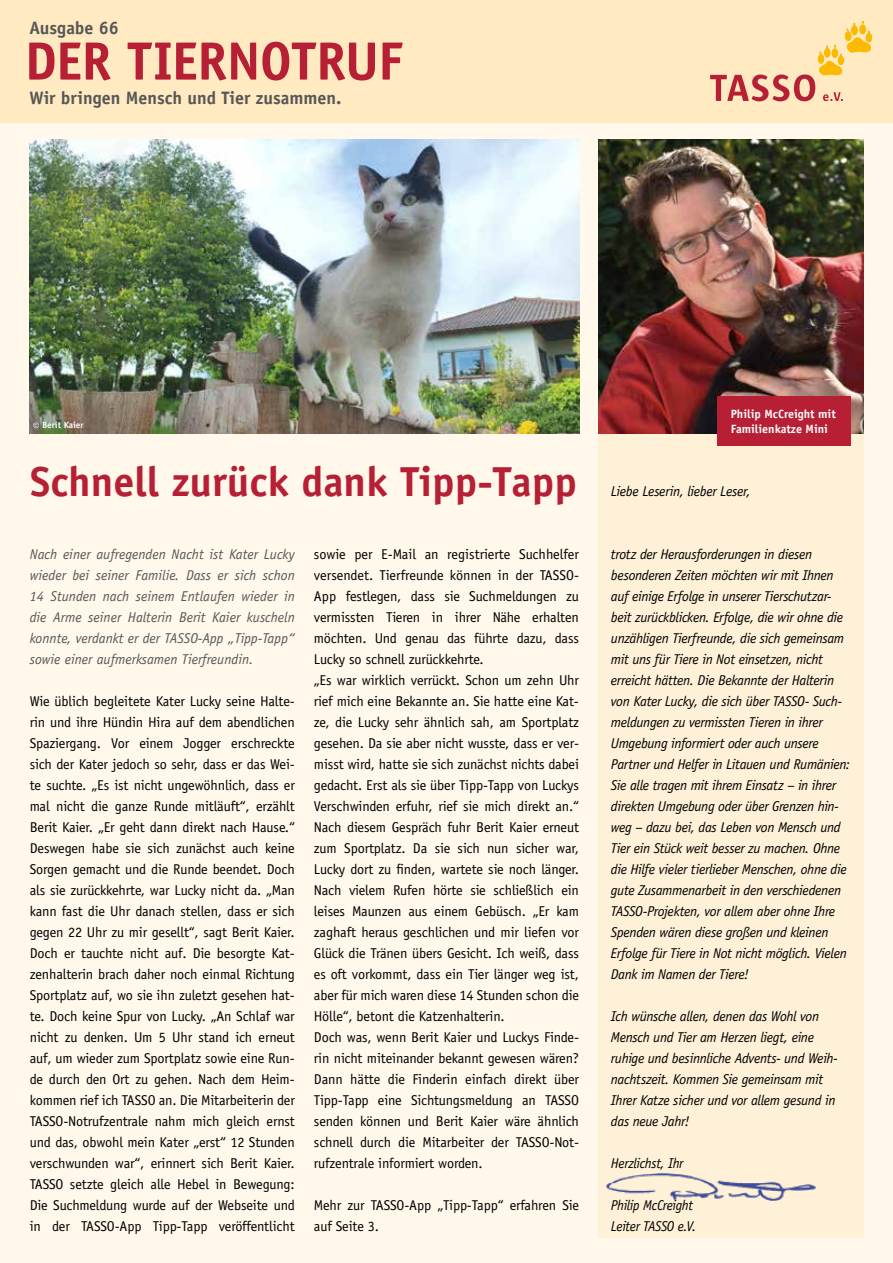
<style>
.page{position:relative;width:893px;height:1263px;background:#fff8eb}
.page>*{position:absolute;margin:0;border:0;box-sizing:border-box;transform-origin:0 0}
.t1{font:700 54px "Officina Sans Std";letter-spacing:-.015em;color:#b61f34}
.t2{font:700 42px "Officina Sans Std";color:#b61f34}
.t3{font:700 18px "Officina Sans Std";color:#575756}
.t4{font:14.25px/21px "Officina Sans Std";letter-spacing:-.01em;color:#000}
.t5{font:italic 14.25px/21px "Officina Sans Std";letter-spacing:-.025em;color:#000}
.t6{font:italic 14.25px/21px "Officina Sans Std";color:#575757;text-align:justify}
.t7{font:700 12px/15px "Officina Sans Std";letter-spacing:-.005em;color:#fff}
.t8{font:700 9px "Officina Sans Std";color:#fff}
.s1{font-size:12px}
</style>
<div class="page">
<div style="left:0;top:0;width:893px;height:122px;background:#ffeac1"></div>
<div style="left:866px;top:33px;width:6px;height:9px;border:1px solid #fbb900;border-radius:50%"></div>
<svg style="left:710px;top:21px;width:161px;height:80px"></svg>
<div style="left:598px;top:307px;width:265px;height:930px;background:#fff1d7"></div>
<img style="left:607px;top:1173px;width:209px;height:27px">
<img style="left:598px;top:139px;width:265px;height:294px">
<img style="left:30px;top:139px;width:549px;height:294px">
<div style="left:717px;top:396px;width:133px;height:50px;background:#b61f34"></div>
<p class="t3" style="left:29px;top:17px;width:91px">Ausgabe 66</p>
<h1 class="t1" style="left:25px;top:28px;width:380px">DER TIERNOTRUF</h1>
<p class="t3" style="left:29px;top:87px;width:314px">Wir bringen Mensch und Tier zusammen.</p>
<p class="t8" style="left:33px;top:420px;width:52px"><span class="s1">©</span> Berit Kaier</p>
<h2 class="t2" style="left:30px;top:456px;width:548px">Schnell zurück dank Tipp-Tapp</h2>
<p class="t6" style="left:30px;top:544px;width:267px">Nach einer aufregenden Nacht ist Kater Lucky wieder bei seiner Familie. Dass er sich schon 14 Stunden nach seinem Entlaufen wieder in die Arme seiner Halterin Berit Kaier kuscheln konnte, verdankt er der TASSO-App „Tipp-Tapp“ sowie einer aufmerksamen Tierfreundin.</p>
<p class="t4" style="left:30px;top:691px;width:267px;text-align:justify">Wie üblich begleitete Kater Lucky seine Halte&shy;rin und ihre Hündin Hira auf dem abendlichen Spaziergang. Vor einem Jogger erschreckte sich der Kater jedoch so sehr, dass er das Wei&shy;te suchte. „Es ist nicht ungewöhnlich, dass er mal nicht die ganze Runde mitläuft“, erzählt Berit Kaier. „Er geht dann direkt nach Hause.“ Deswegen habe sie sich zunächst auch keine Sorgen gemacht und die Runde beendet. Doch als sie zurückkehrte, war Lucky nicht da. „Man kann fast die Uhr danach stellen, dass er sich gegen 22 Uhr zu mir gesellt“, sagt Berit Kaier.<br>Doch er tauchte nicht auf. Die besorgte Kat&shy;zenhalterin brach daher noch einmal Richtung Sportplatz auf, wo sie ihn zuletzt gesehen hat&shy;te. Doch keine Spur von Lucky. „An Schlaf war nicht zu denken. Um 5 Uhr stand ich erneut auf, um wieder zum Sportplatz sowie eine Run&shy;de durch den Ort zu gehen. Nach dem Heim&shy;kommen rief ich TASSO an. Die Mitarbeiterin der TASSO-Notrufzentrale nahm mich gleich ernst und das, obwohl mein Kater „erst“ 12 Stunden verschwunden war“, erinnert sich Berit Kaier.<br>TASSO setzte gleich alle Hebel in Bewegung:<br>Die Suchmeldung wurde auf der Webseite und in der TASSO-App Tipp-Tapp veröffentlicht</p>
<p class="t4" style="left:314px;top:544px;width:267px">sowie per E-Mail an registrierte Suchhelfer versendet. Tierfreunde können in der TASSO-App festlegen, dass sie Suchmeldungen zu vermissten Tieren in ihrer Nähe erhalten möchten. Und genau das führte dazu, dass Lucky so schnell zurückkehrte.<br>„Es war wirklich verrückt. Schon um zehn Uhr rief mich eine Bekannte an. Sie hatte eine Kat&shy;ze, die Lucky sehr ähnlich sah, am Sportplatz gesehen. Da sie aber nicht wusste, dass er ver&shy;misst wird, hatte sie sich zunächst nichts dabei gedacht. Erst als sie über Tipp-Tapp von Luckys Verschwinden erfuhr, rief sie mich direkt an.“ Nach diesem Gespräch fuhr Berit Kaier erneut zum Sportplatz. Da sie sich nun sicher war, Lucky dort zu finden, wartete sie noch länger.<br>Nach vielem Rufen hörte sie schließlich ein leises Maunzen aus einem Gebüsch. „Er kam zaghaft heraus geschlichen und mir liefen vor Glück die Tränen übers Gesicht. Ich weiß, dass es oft vorkommt, dass ein Tier länger weg ist, aber für mich waren diese 14 Stunden schon die Hölle“, betont die Katzenhalterin.<br>Doch was, wenn Berit Kaier und Luckys Finde&shy;rin nicht miteinander bekannt gewesen wären?<br>Dann hätte die Finderin einfach direkt über Tipp-Tapp eine Sichtungsmeldung an TASSO senden können und Berit Kaier wäre ähnlich schnell durch die Mitarbeiter der TASSO-Not&shy;rufzentrale informiert worden.</p>
<p class="t4" style="left:314px;top:1195px;width:267px">Mehr zur TASSO-App „Tipp-Tapp“ erfahren Sie auf Seite 3.</p>
<p class="t7" style="left:731px;top:406px;width:107px">Philip McCreight mit<br>Familienkatze Mini</p>
<p class="t5" style="left:611px;top:481px;width:141px">Liebe Leserin, lieber Leser,</p>
<p class="t5" style="left:611px;top:544px;width:241px">trotz der Herausforderungen in diesen besonderen Zeiten möchten wir mit Ihnen auf einige Erfolge in unserer Tierschutzar&shy;beit zurückblicken. Erfolge, die wir ohne die unzähligen Tierfreunde, die sich gemeinsam mit uns für Tiere in Not einsetzen, nicht erreicht hätten. Die Bekannte der Halterin von Kater Lucky, die sich über TASSO- Such&shy;meldungen zu vermissten Tieren in ihrer Umgebung informiert oder auch unsere Partner und Helfer in Litauen und Rumänien:<br>Sie alle tragen mit ihrem Einsatz – in ihrer direkten Umgebung oder über Grenzen hin&shy;weg – dazu bei, das Leben von Mensch und Tier ein Stück weit besser zu machen. Ohne die Hilfe vieler tierlieber Menschen, ohne die gute Zusammenarbeit in den verschiedenen TASSO-Projekten, vor allem aber ohne Ihre Spenden wären diese großen und kleinen Erfolge für Tiere in Not nicht möglich. Vielen Dank im Namen der Tiere!</p>
<p class="t5" style="left:611px;top:1006px;width:228px">Ich wünsche allen, denen das Wohl von Mensch und Tier am Herzen liegt, eine ruhige und besinnliche Advents- und Weih&shy;nachtszeit. Kommen Sie gemeinsam mit Ihrer Katze sicher und vor allem gesund in das neue Jahr!</p>
<p class="t5" style="left:611px;top:1153px;width:74px">Herzlichst, Ihr</p>
<p class="t5" style="left:611px;top:1195px;width:87px">Philip McCreight<br>Leiter TASSO e.V.</p>
</div>
